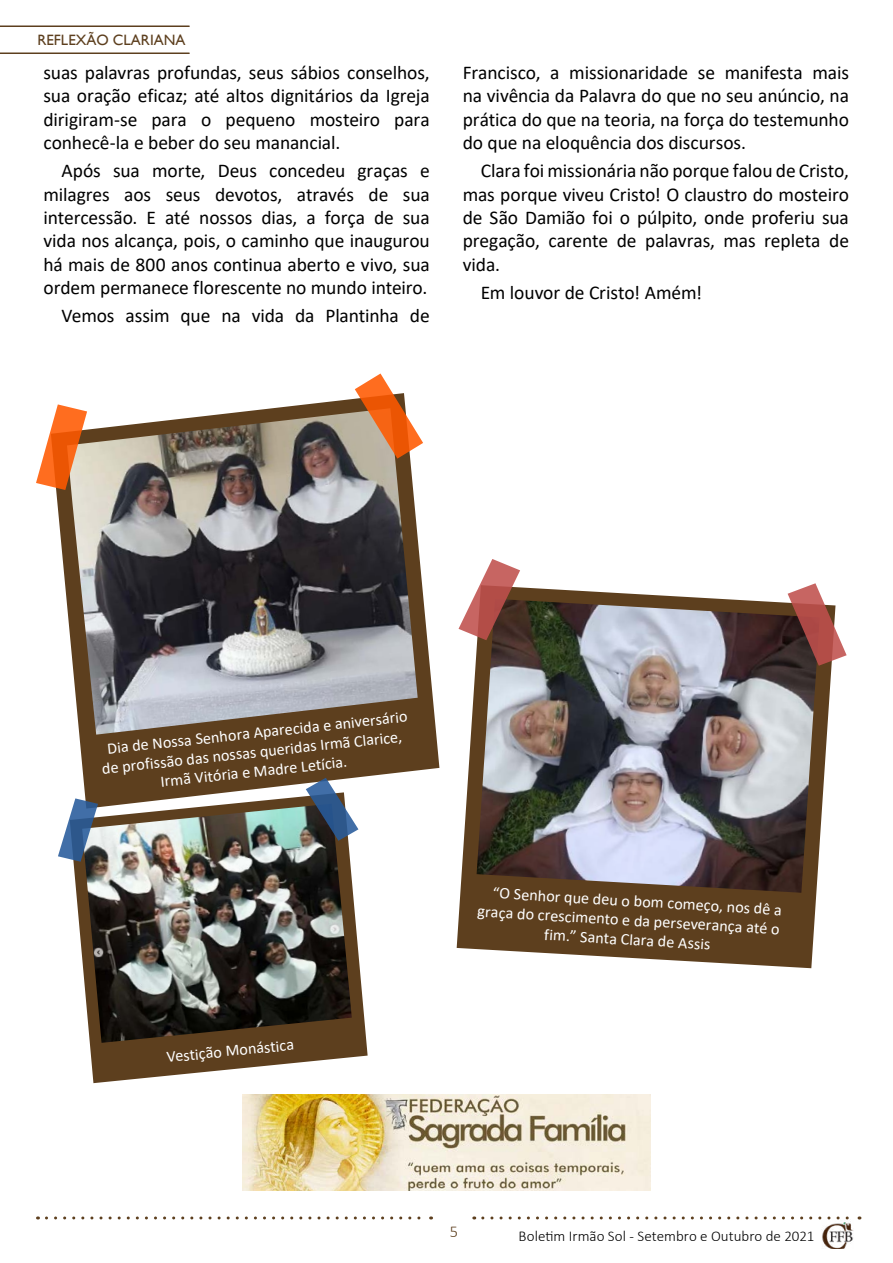
<style>
.page{position:relative;width:893px;height:1263px;background:#fff}
.page>*{position:absolute;margin:0;border:0;box-sizing:border-box;transform-origin:0 0}
.t1{font:19.5px/23.4px "Calibri";letter-spacing:-.005em;color:#000;text-align:justify}
.t2{font:300 16.5px "Calibri";color:#5d3f1e}
.t3{font:16.05px/19.4px "Calibri";color:#fff;text-align:center}
.t4{font:300 15px "Calibri";color:#000}
.t5{font:15px "Gill Sans";color:#5d3f1e}
</style>
<div class="page">
<svg style="left:46px;top:1216px;width:386px;height:3px"></svg>
<svg style="left:483px;top:1216px;width:377px;height:3px"></svg>
<img style="left:822px;top:1222px;width:31px;height:27px">
<img style="left:242px;top:1094px;width:409px;height:97px">
<svg style="left:0;top:26px;width:190px;height:28px"></svg>
<svg style="left:56px;top:398px;width:384px;height:394px;fill:#5d3f1e"></svg>
<img style="left:67px;top:408px;width:351px;height:327px">
<svg style="left:355px;top:373px;width:68px;height:86px"></svg>
<svg style="left:36px;top:404px;width:51px;height:87px"></svg>
<svg style="left:457px;top:587px;width:375px;height:382px;fill:#5d3f1e"></svg>
<img style="left:477px;top:599px;width:343px;height:294px">
<svg style="left:788px;top:583px;width:59px;height:84px"></svg>
<svg style="left:458px;top:559px;width:62px;height:83px"></svg>
<svg style="left:73px;top:792px;width:295px;height:291px"></svg>
<img style="left:82px;top:804px;width:270px;height:239px">
<svg style="left:306px;top:777px;width:52px;height:65px"></svg>
<svg style="left:58px;top:797px;width:40px;height:66px"></svg>
<p class="t5" style="left:37px;top:32px;width:150px">REFLEXÃO CLARIANA</p>
<p class="t1" style="left:44px;top:60px;width:388px">suas palavras profundas, seus sábios conselhos, sua oração eficaz; até altos dignitários da Igreja dirigiram-se para o pequeno mosteiro para conhecê-la e beber do seu manancial.</p>
<p class="t1" style="left:44px;top:158px;width:388px;text-indent:18px">Após sua morte, Deus concedeu graças e milagres aos seus devotos, através de sua intercessão. E até nossos dias, a força de sua vida nos alcança, pois, o caminho que inaugurou há mais de 800 anos continua aberto e vivo, sua ordem permanece florescente no mundo inteiro.</p>
<p class="t1" style="left:61px;top:303px;width:370px">Vemos assim que na vida da Plantinha de</p>
<p class="t1" style="left:463px;top:60px;width:388px">Francisco, a missionaridade se manifesta mais na vivência da Palavra do que no seu anúncio, na prática do que na teoria, na força do testemunho do que na eloquência dos discursos.</p>
<p class="t1" style="left:463px;top:158px;width:388px;text-indent:18px">Clara foi missionária não porque falou de Cristo, mas porque viveu Cristo! O claustro do mosteiro de São Damião foi o púlpito, onde proferiu sua pregação, carente de palavras, mas repleta de vida.</p>
<p class="t1" style="left:481px;top:280px;width:223px">Em louvor de Cristo! Amém!</p>
<p class="t3" style="left:99px;top:739px;width:311px;rotate:-6deg">Dia de Nossa Senhora Aparecida e aniversário de profissão das nossas queridas Irmã Clarice,<br>Irmã Vitória e Madre Letícia.</p>
<p class="t3" style="left:165px;top:1047px;width:130px;rotate:-6deg">Vestição Monástica</p>
<p class="t3" style="left:493px;top:883px;width:291px;rotate:3deg">“O Senhor que deu o bom começo, nos dê a</p>
<p class="t3" style="left:478px;top:902px;width:304px;rotate:3deg">graça do crescimento e da perseverança até o</p>
<p class="t3" style="left:545px;top:925px;width:168px;rotate:3deg">fim.” Santa Clara de Assis</p>
<p class="t2" style="left:450px;top:1221px;width:10px">5</p>
<p class="t4" style="left:519px;top:1227px;width:297px">Boletim Irmão Sol - Setembro e Outubro de 2021</p>
</div>
